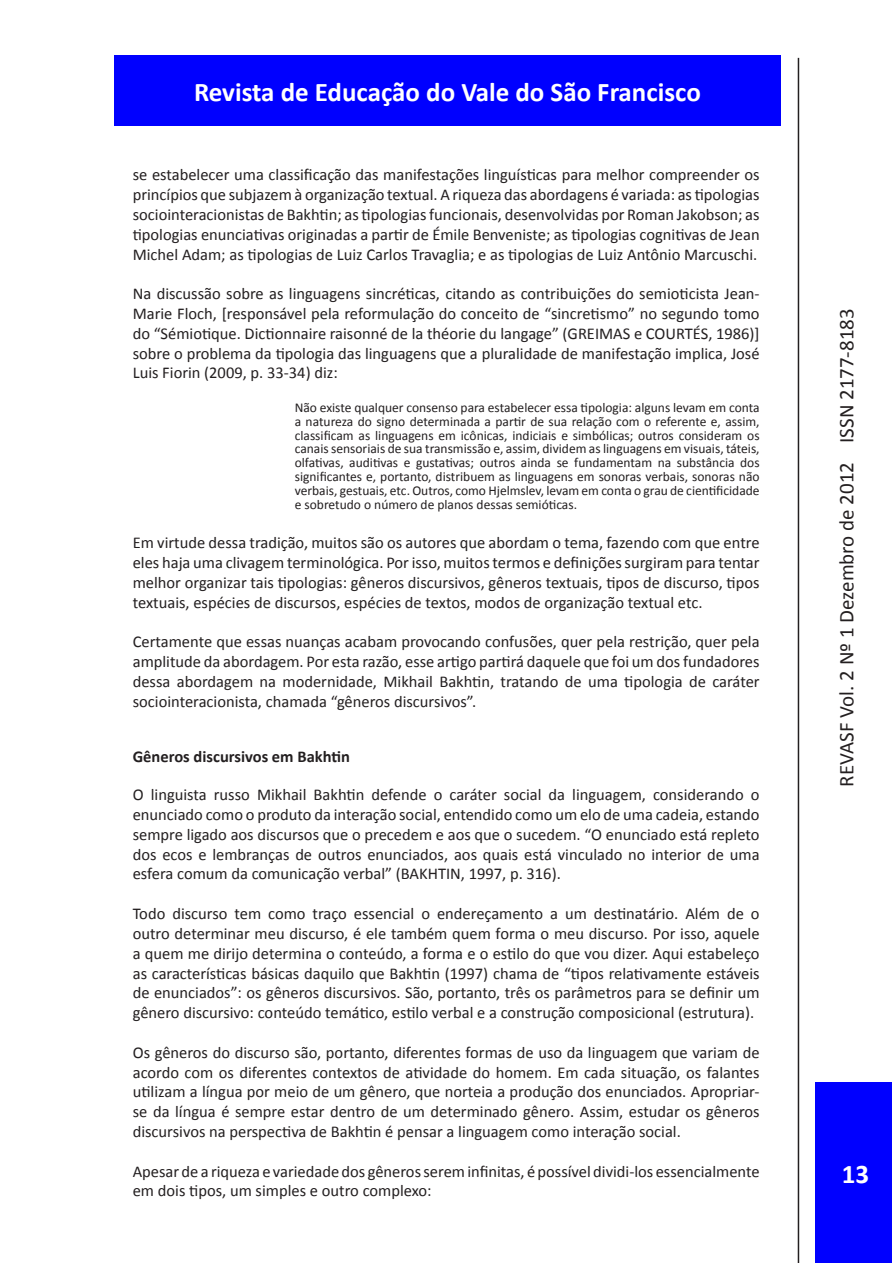
<style>
.page{position:relative;width:893px;height:1263px;background:#fff}
.page>*{position:absolute;margin:0;border:0;box-sizing:border-box;transform-origin:0 0}
.t1{font:700 27px "Calibri";color:#fff}
.t2{font:21px "Calibri";color:#231f20}
.t3{font:16.5px/19.8px "Calibri";color:#231f20;text-align:justify}
.t4{font:700 16.5px "Calibri";color:#231f20}
.t5{font:13.5px/13.8px "Calibri";color:#231f20;text-align:justify}
</style>
<div class="page">
<div style="left:114px;top:56px;width:666px;height:70px;background:#00f"></div>
<div style="left:816px;top:1082px;width:76px;height:181px;background:#00f"></div>
<hr style="left:798px;top:58px;width:1px;height:1205px;background:#231f20">
<h1 class="t1" style="left:194px;top:75px;width:508px">Revista de Educação do Vale do São Francisco</h1>
<p class="t3" style="left:133px;top:164px;width:628px">se estabelecer uma classificação das manifestações linguísticas para melhor compreender os princípios que subjazem à organização textual. A riqueza das abordagens é variada: as tipologias sociointeracionistas de Bakhtin; as tipologias funcionais, desenvolvidas por Roman Jakobson; as tipologias enunciativas originadas a partir de Émile Benveniste; as tipologias cognitivas de Jean Michel Adam; as tipologias de Luiz Carlos Travaglia; e as tipologias de Luiz Antônio Marcuschi.</p>
<p class="t3" style="left:133px;top:283px;width:628px">Na discussão sobre as linguagens sincréticas, citando as contribuições do semioticista Jean-Marie Floch, [responsável pela reformulação do conceito de “sincretismo” no segundo tomo do “Sémiotique. Dictionnaire raisonné de la théorie du langage” (GREIMAS e COURTÉS, 1986)] sobre o problema da tipologia das linguagens que a pluralidade de manifestação implica, José Luis Fiorin (2009, p. 33-34) diz:</p>
<p class="t5" style="left:295px;top:400px;width:466px">Não existe qualquer consenso para estabelecer essa tipologia: alguns levam em conta a natureza do signo determinada a partir de sua relação com o referente e, assim, classificam as linguagens em icônicas, indiciais e simbólicas; outros consideram os canais sensoriais de sua transmissão e, assim, dividem as linguagens em visuais, táteis, olfativas, auditivas e gustativas; outros ainda se fundamentam na substância dos significantes e, portanto, distribuem as linguagens em sonoras verbais, sonoras não verbais, gestuais, etc. Outros, como Hjelmslev, levam em conta o grau de cientificidade e sobretudo o número de planos dessas semióticas.</p>
<p class="t3" style="left:133px;top:532px;width:628px">Em virtude dessa tradição, muitos são os autores que abordam o tema, fazendo com que entre eles haja uma clivagem terminológica. Por isso, muitos termos e definições surgiram para tentar melhor organizar tais tipologias: gêneros discursivos, gêneros textuais, tipos de discurso, tipos textuais, espécies de discursos, espécies de textos, modos de organização textual etc.</p>
<p class="t3" style="left:133px;top:631px;width:628px">Certamente que essas nuanças acabam provocando confusões, quer pela restrição, quer pela amplitude da abordagem. Por esta razão, esse artigo partirá daquele que foi um dos fundadores dessa abordagem na modernidade, Mikhail Bakhtin, tratando de uma tipologia de caráter sociointeracionista, chamada “gêneros discursivos”.</p>
<p class="t4" style="left:133px;top:747px;width:219px">Gêneros discursivos em Bakhtin</p>
<p class="t3" style="left:133px;top:784px;width:628px">O linguista russo Mikhail Bakhtin defende o caráter social da linguagem, considerando o enunciado como o produto da interação social, entendido como um elo de uma cadeia, estando sempre ligado aos discursos que o precedem e aos que o sucedem. “O enunciado está repleto dos ecos e lembranças de outros enunciados, aos quais está vinculado no interior de uma esfera comum da comunicação verbal” (BAKHTIN, 1997, p. 316).</p>
<p class="t3" style="left:133px;top:903px;width:628px">Todo discurso tem como traço essencial o endereçamento a um destinatário. Além de o outro determinar meu discurso, é ele também quem forma o meu discurso. Por isso, aquele a quem me dirijo determina o conteúdo, a forma e o estilo do que vou dizer. Aqui estabeleço as características básicas daquilo que Bakhtin (1997) chama de “tipos relativamente estáveis de enunciados”: os gêneros discursivos. São, portanto, três os parâmetros para se definir um gênero discursivo: conteúdo temático, estilo verbal e a construção composicional (estrutura).</p>
<p class="t3" style="left:133px;top:1041px;width:628px">Os gêneros do discurso são, portanto, diferentes formas de uso da linguagem que variam de acordo com os diferentes contextos de atividade do homem. Em cada situação, os falantes utilizam a língua por meio de um gênero, que norteia a produção dos enunciados. Apropriar&shy;se da língua é sempre estar dentro de um determinado gênero. Assim, estudar os gêneros discursivos na perspectiva de Bakhtin é pensar a linguagem como interação social.</p>
<p class="t3" style="left:133px;top:1160px;width:628px">Apesar de a riqueza e variedade dos gêneros serem infinitas, é possível dividi-los essencialmente em dois tipos, um simples e outro complexo:</p>
<p class="t2" style="left:834px;top:787px;width:480px;rotate:-90deg">REVASF Vol. 2 Nº 1 Dezembro de 2012 ISSN 2177-8183</p>
<h1 class="t1" style="left:842px;top:1157px;width:29px">13</h1>
</div>
